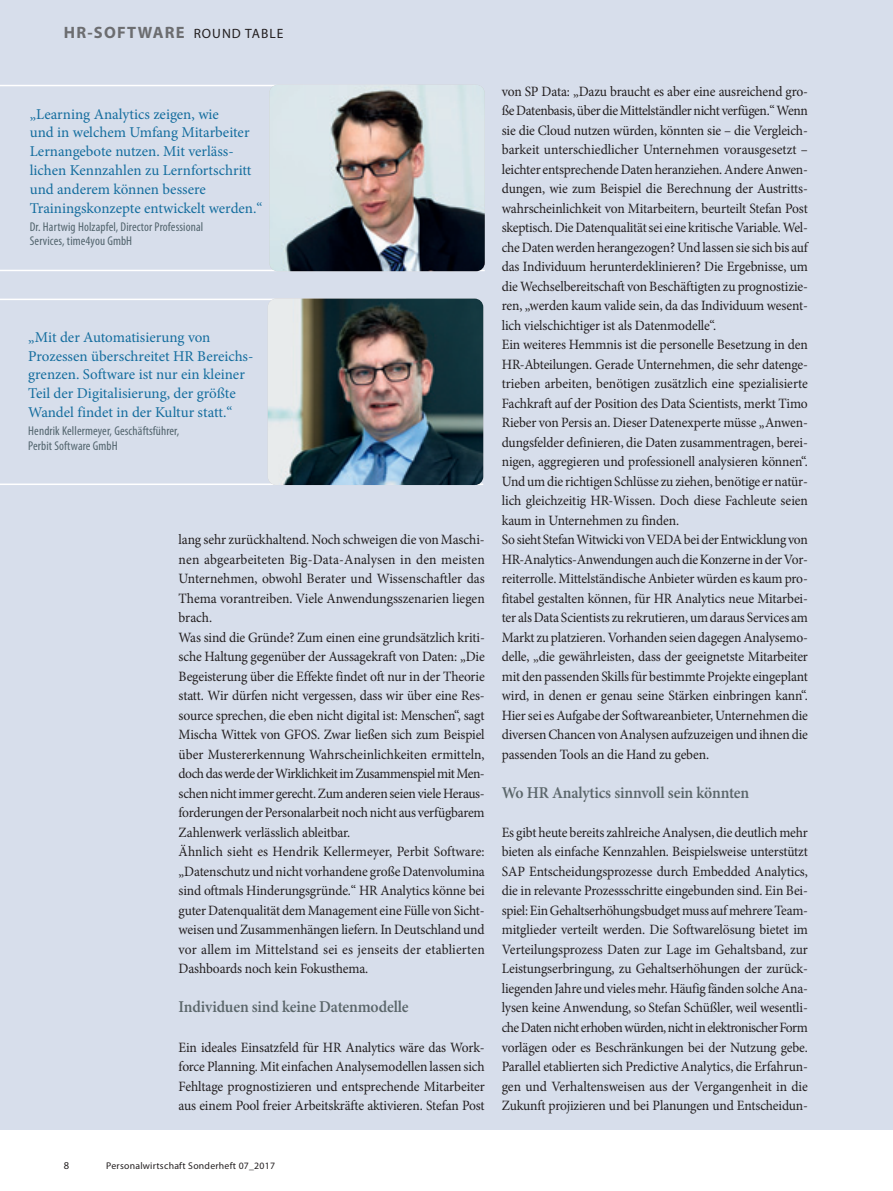
<style>
.page{position:relative;width:893px;height:1191px;background:#fff}
.page>*{position:absolute;margin:0;border:0;box-sizing:border-box;transform-origin:0 0}
.t1{font:600 16.5px "Minion Pro";letter-spacing:-.01em;color:#5b666a;scale:.95 1}
.t2{font:700 16.5px "Myriad Pro";letter-spacing:.075em;color:#6c6d70}
.t3{font:15px/18.8px "Minion Pro";color:#146d9e}
.t4{font:14.25px/19.5px "Minion Pro";letter-spacing:-.01em;color:#231f20;scale:.95 1}
.t5{font:condensed 12.75px/14.2px "Myriad Pro";letter-spacing:.01em;color:#53656e}
.t6{font:10.5px "Myriad Pro";color:#231f20}
.t7{font:9.75px "Myriad Pro";letter-spacing:.025em;color:#231f20}
.s1{font-weight:400;font-size:13.5px;color:#231f20}
</style>
<div class="page">
<div style="left:0;top:0;width:893px;height:1129px;background:#d7deeb"></div>
<hr style="left:0;top:85px;width:408px;height:1px;background:#fff">
<hr style="left:0;top:270px;width:485px;height:1px;background:#fff">
<img style="left:269px;top:85px;width:216px;height:186px;border-radius:9px">
<hr style="left:0;top:299px;width:406px;height:1px;background:#fff">
<hr style="left:0;top:483px;width:483px;height:2px;background:#fff">
<img style="left:268px;top:299px;width:215px;height:186px;border-radius:9px">
<p class="t2" style="left:64px;top:26px;width:221px">HR-SOFTWARE <span class="s1">ROUND TABLE</span></p>
<p class="t3" style="left:30px;top:106px;width:234px">„Learning Analytics zeigen, wie<br>und in welchem Umfang Mitarbeiter Lernangebote nutzen. Mit verläss - lichen Kennzahlen zu Lernfortschritt und anderem können bessere Trainingskonzepte entwickelt werden.“</p>
<p class="t5" style="left:30px;top:221px;width:175px">Dr. Hartwig Holzapfel, Director Professional<br>Services, time4you GmbH</p>
<p class="t3" style="left:28px;top:329px;width:227px">„Mit der Automatisierung von Prozessen überschreitet HR Bereichs&shy;grenzen. Software ist nur ein kleiner Teil der Digitalisierung, der größte Wandel findet in der Kultur statt.“</p>
<p class="t5" style="left:28px;top:425px;width:153px">Hendrik Kellermeyer, Geschäftsführer,<br>Perbit Software GmbH</p>
<p class="t4" style="left:179px;top:531px;width:324px">lang sehr zurückhaltend. Noch schweigen die von Maschi&shy;nen abgearbeiteten Big-Data-Analysen in den meisten Unternehmen, obwohl Berater und Wissenschaftler das Thema vorantreiben. Viele Anwendungsszenarien liegen brach.<br>Was sind die Gründe? Zum einen eine grundsätzlich kriti&shy;sche Haltung gegenüber der Aussagekraft von Daten: „Die Begeisterung über die Effekte findet oft nur in der Theorie statt. Wir dürfen nicht vergessen, dass wir über eine Res&shy;source sprechen, die eben nicht digital ist: Menschen“, sagt Mischa Wittek von GFOS. Zwar ließen sich zum Beispiel über Mustererkennung Wahrscheinlichkeiten ermitteln, doch das werde der Wirklichkeit im Zusammenspiel mit Men&shy;schen nicht immer gerecht. Zum anderen seien viele Heraus&shy;forderungen der Personalarbeit noch nicht aus verfügbarem Zahlenwerk verlässlich ableitbar.<br>Ähnlich sieht es Hendrik Kellermeyer, Perbit Software: „Datenschutz und nicht vorhandene große Datenvolumina sind oftmals Hinderungsgründe.“ HR Analytics könne bei guter Datenqualität dem Management eine Fülle von Sicht&shy;weisen und Zusammenhängen liefern. In Deutschland und vor allem im Mittelstand sei es jenseits der etablierten Dashboards noch kein Fokusthema.</p>
<p class="t1" style="left:179px;top:1000px;width:244px">Individuen sind keine Datenmodelle</p>
<p class="t4" style="left:179px;top:1038px;width:324px;text-align:justify">Ein ideales Einsatzfeld für HR Analytics wäre das Work - force Planning. Mit einfachen Analysemodellen lassen sich Fehltage prognostizieren und entsprechende Mitarbeiter aus einem Pool freier Arbeitskräfte aktivieren. Stefan Post</p>
<p class="t4" style="left:502px;top:83px;width:324px">von SP Data: „Dazu braucht es aber eine ausreichend gro&shy;ße Datenbasis, über die Mittelständler nicht verfügen.“ Wenn sie die Cloud nutzen würden, könnten sie – die Vergleich&shy;barkeit unterschiedlicher Unternehmen vorausgesetzt – leichter entsprechende Daten heranziehen. Andere Anwen&shy;dungen, wie zum Beispiel die Berechnung der Austritts&shy;wahrscheinlichkeit von Mitarbeitern, beurteilt Stefan Post skeptisch. Die Datenqualität sei eine kritische Variable. Wel&shy;che Daten werden herangezogen? Und lassen sie sich bis auf das Individuum herunterdeklinieren? Die Ergebnisse, um die Wechselbereitschaft von Beschäftigten zu prognostizie&shy;ren, „werden kaum valide sein, da das Individuum wesent&shy;lich vielschichtiger ist als Datenmodelle“.<br>Ein weiteres Hemmnis ist die personelle Besetzung in den HR-Abteilungen. Gerade Unternehmen, die sehr datenge&shy;trieben arbeiten, benötigen zusätzlich eine spezialisierte Fachkraft auf der Position des Data Scientists, merkt Timo Rieber von Persis an. Dieser Datenexperte müsse „Anwen&shy;dungsfelder definieren, die Daten zusammentragen, berei&shy;nigen, aggregieren und professionell analysieren können“.<br>Und um die richtigen Schlüsse zu ziehen, benötige er natür&shy;lich gleichzeitig HR-Wissen. Doch diese Fachleute seien kaum in Unternehmen zu finden.<br>So sieht Stefan Witwicki von VEDA bei der Entwicklung von HR-Analytics-Anwendungen auch die Konzerne in der Vor&shy;reiterrolle. Mittelständische Anbieter würden es kaum pro&shy;fitabel gestalten können, für HR Analytics neue Mitarbei&shy;ter als Data Scientists zu rekrutieren, um daraus Services am Markt zu platzieren. Vorhanden seien dagegen Analysemo&shy;delle, „die gewährleisten, dass der geeignetste Mitarbeiter mit den passenden Skills für bestimmte Projekte eingeplant wird, in denen er genau seine Stärken einbringen kann“.<br>Hier sei es Aufgabe der Softwareanbieter, Unternehmen die diversen Chancen von Analysen aufzuzeigen und ihnen die passenden Tools an die Hand zu geben.</p>
<p class="t1" style="left:502px;top:786px;width:262px">Wo HR Analytics sinnvoll sein könnten</p>
<p class="t4" style="left:502px;top:824px;width:324px;text-align:justify">Es gibt heute bereits zahlreiche Analysen, die deutlich mehr bieten als einfache Kennzahlen. Beispielsweise unterstützt SAP Entscheidungsprozesse durch Embedded Analytics, die in relevante Prozessschritte eingebunden sind. Ein Bei&shy;spiel: Ein Gehaltserhöhungsbudget muss auf mehrere Team&shy;mitglieder verteilt werden. Die Softwarelösung bietet im Verteilungsprozess Daten zur Lage im Gehaltsband, zur Leistungserbringung, zu Gehaltserhöhungen der zurück&shy;liegenden Jahre und vieles mehr. Häufig fänden solche Ana&shy;lysen keine Anwendung, so Stefan Schüßler, weil wesentli&shy;che Daten nicht erhoben würden, nicht in elektronischer Form vorlägen oder es Beschränkungen bei der Nutzung gebe.<br>Parallel etablierten sich Predictive Analytics, die Erfahrun&shy;gen und Verhaltensweisen aus der Vergangenheit in die Zukunft projizieren und bei Planungen und Entscheidun-</p>
<p class="t6" style="left:64px;top:1158px;width:7px">8</p>
<p class="t7" style="left:106px;top:1159px;width:170px">Personalwirtschaft Sonderheft 07_2017</p>
</div>
